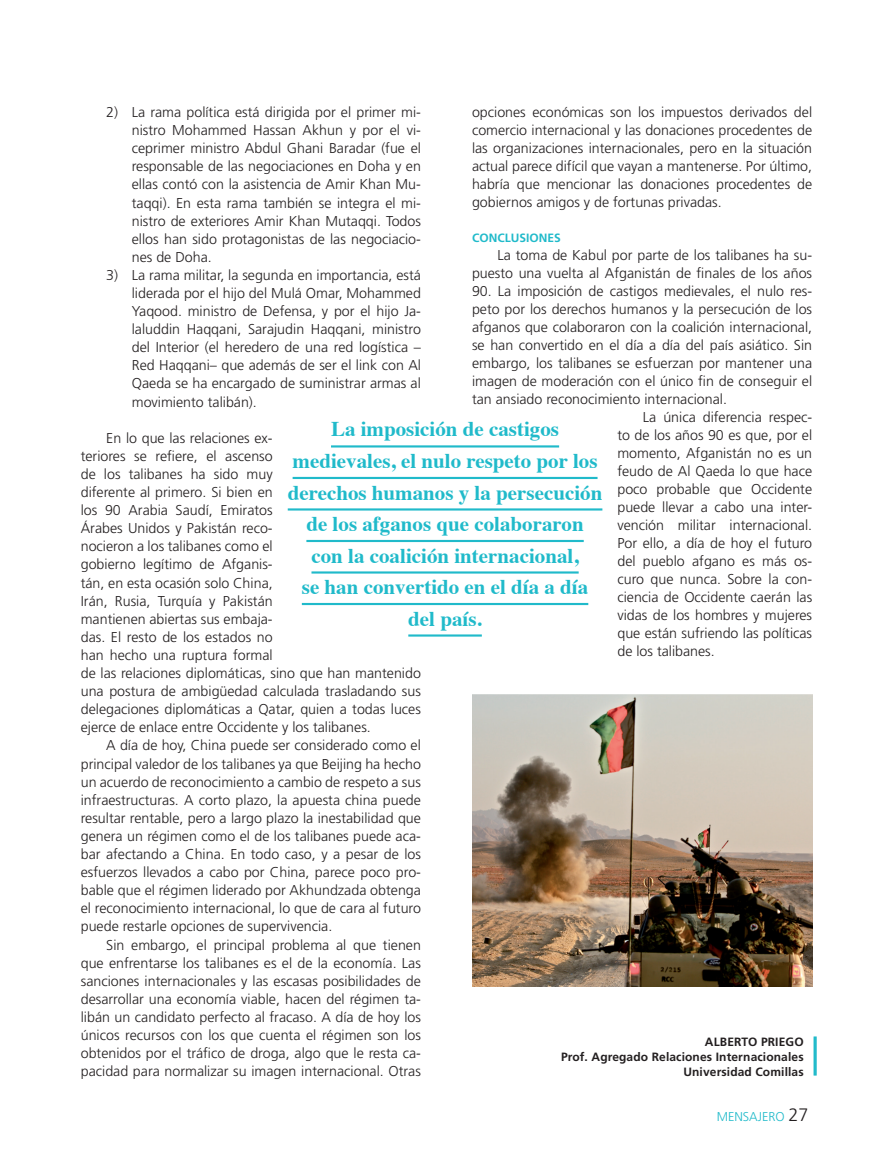
<style>
.page{position:relative;width:893px;height:1157px;background:#fff}
.page>*{position:absolute;margin:0;border:0;box-sizing:border-box;transform-origin:0 0}
.entresacado_subrayad{font:700 21px "Times";color:#20baca}
.t1{font:300 14.25px/18.1px "Frutiger LT Std";color:#231f20;text-align:justify}
.t2{font:300 12.75px "Frutiger LT Std";color:#20baca}
.firma1{font:700 12px "Frutiger LT Std";letter-spacing:.01em;color:#231f20}
.t3{font:700 12px "Frutiger LT Std";color:#20baca}
.s1{font-size:18px;color:#231f20}
</style>
<div class="page">
<div style="left:814px;top:1036px;width:3px;height:39px;border:2px solid #20baca"></div>
<hr style="left:331px;top:445px;width:228px;height:2px;background:#20baca">
<hr style="left:293px;top:477px;width:304px;height:2px;background:#20baca">
<hr style="left:288px;top:508px;width:314px;height:2px;background:#20baca">
<hr style="left:306px;top:540px;width:278px;height:2px;background:#20baca">
<hr style="left:311px;top:571px;width:268px;height:2px;background:#20baca">
<hr style="left:302px;top:603px;width:286px;height:2px;background:#20baca">
<hr style="left:408px;top:634px;width:74px;height:2px;background:#20baca">
<img style="left:472px;top:694px;width:340px;height:292px">
<p class="t1" style="left:132px;top:103px;width:291px;text-indent:-26px">2) La rama política está dirigida por el primer mi&shy;nistro Mohammed Hassan Akhun y por el vi&shy;ceprimer ministro Abdul Ghani Baradar (fue el responsable de las negociaciones en Doha y en ellas contó con la asistencia de Amir Khan Mu&shy;taqqi). En esta rama también se integra el mi&shy;nistro de exteriores Amir Khan Mutaqqi. Todos ellos han sido protagonistas de las negociacio&shy;nes de Doha.</p>
<p class="t1" style="left:132px;top:266px;width:291px;text-indent:-26px">3) La rama militar, la segunda en importancia, está liderada por el hijo del Mulá Omar, Mohammed Yaqood. ministro de Defensa, y por el hijo Ja&shy;laluddin Haqqani, Sarajudin Haqqani, ministro del Interior (el heredero de una red logística – Red Haqqani– que además de ser el link con Al Qaeda se ha encargado de suministrar armas al movimiento talibán).</p>
<p class="t1" style="left:81px;top:429px;width:342px;text-align:left;text-indent:26px">En lo que las relaciones ex-<br>teriores se refiere, el ascenso<br>de los talibanes ha sido muy<br>diferente al primero. Si bien en<br>los 90 Arabia Saudí, Emiratos<br>Árabes Unidos y Pakistán reco-<br>nocieron a los talibanes como el<br>gobierno legítimo de Afganis-<br>tán, en esta ocasión solo China,<br>Irán, Rusia, Turquía y Pakistán<br>mantienen abiertas sus embaja-<br>das. El resto de los estados no<br>han hecho una ruptura formal<br>de las relaciones diplomáticas, sino que han mantenido una postura de ambigüedad calculada trasladando sus delegaciones diplomáticas a Qatar, quien a todas luces ejerce de enlace entre Occidente y los talibanes.</p>
<p class="t1" style="left:81px;top:736px;width:342px;text-indent:26px">A día de hoy, China puede ser considerado como el principal valedor de los talibanes ya que Beijing ha hecho un acuerdo de reconocimiento a cambio de respeto a sus infraestructuras. A corto plazo, la apuesta china puede resultar rentable, pero a largo plazo la inestabilidad que genera un régimen como el de los talibanes puede aca&shy;bar afectando a China. En todo caso, y a pesar de los esfuerzos llevados a cabo por China, parece poco pro&shy;bable que el régimen liderado por Akhundzada obtenga el reconocimiento internacional, lo que de cara al futuro puede restarle opciones de supervivencia.</p>
<p class="t1" style="left:81px;top:935px;width:342px;text-indent:26px">Sin embargo, el principal problema al que tienen que enfrentarse los talibanes es el de la economía. Las sanciones internacionales y las escasas posibilidades de desarrollar una economía viable, hacen del régimen ta&shy;libán un candidato perfecto al fracaso. A día de hoy los únicos recursos con los que cuenta el régimen son los obtenidos por el tráfico de droga, algo que le resta ca&shy;pacidad para normalizar su imagen internacional. Otras</p>
<p class="t1" style="left:472px;top:103px;width:342px">opciones económicas son los impuestos derivados del comercio internacional y las donaciones procedentes de las organizaciones internacionales, pero en la situación actual parece difícil que vayan a mantenerse. Por último, habría que mencionar las donaciones procedentes de gobiernos amigos y de fortunas privadas.</p>
<p class="t3" style="left:472px;top:231px;width:90px">CONCLUSIONES</p>
<p class="t1" style="left:472px;top:246px;width:342px;text-align:right">La toma de Kabul por parte de los talibanes ha su&shy;puesto una vuelta al Afganistán de finales de los años</p>
<p class="t1" style="left:472px;top:282px;width:342px">90. La imposición de castigos medievales, el nulo res&shy;peto por los derechos humanos y la persecución de los afganos que colaboraron con la coalición internacional, se han convertido en el día a día del país asiático. Sin embargo, los talibanes se esfuerzan por mantener una imagen de moderación con el único fin de conseguir el tan ansiado reconocimiento internacional.</p>
<p class="t1" style="left:617px;top:408px;width:196px;text-indent:26px">La única diferencia respec&shy;to de los años 90 es que, por el momento, Afganistán no es un feudo de Al Qaeda lo que hace poco probable que Occidente puede llevar a cabo una inter&shy;vención militar internacional.<br>Por ello, a día de hoy el futuro del pueblo afgano es más os&shy;curo que nunca. Sobre la con&shy;ciencia de Occidente caerán las vidas de los hombres y mujeres que están sufriendo las políticas de los talibanes.</p>
<p class="entresacado_subrayad" style="left:331px;top:409px;width:230px">La imposición de castigos</p>
<p class="entresacado_subrayad" style="left:293px;top:441px;width:306px">medievales, el nulo respeto por los</p>
<p class="entresacado_subrayad" style="left:288px;top:472px;width:316px">derechos humanos y la persecución</p>
<p class="entresacado_subrayad" style="left:306px;top:504px;width:279px">de los afganos que colaboraron</p>
<p class="entresacado_subrayad" style="left:311px;top:535px;width:269px">con la coalición internacional,</p>
<p class="entresacado_subrayad" style="left:302px;top:567px;width:288px">se han convertido en el día a día</p>
<p class="entresacado_subrayad" style="left:408px;top:598px;width:75px">del país.</p>
<p class="firma1" style="left:705px;top:1035px;width:100px">ALBERTO PRIEGO</p>
<p class="firma1" style="left:561px;top:1050px;width:244px">Prof. Agregado Relaciones Internacionales</p>
<p class="firma1" style="left:683px;top:1065px;width:122px">Universidad Comillas</p>
<p class="t2" style="left:717px;top:1108px;width:93px">MENSAJERO <span class="s1">27</span></p>
</div>
